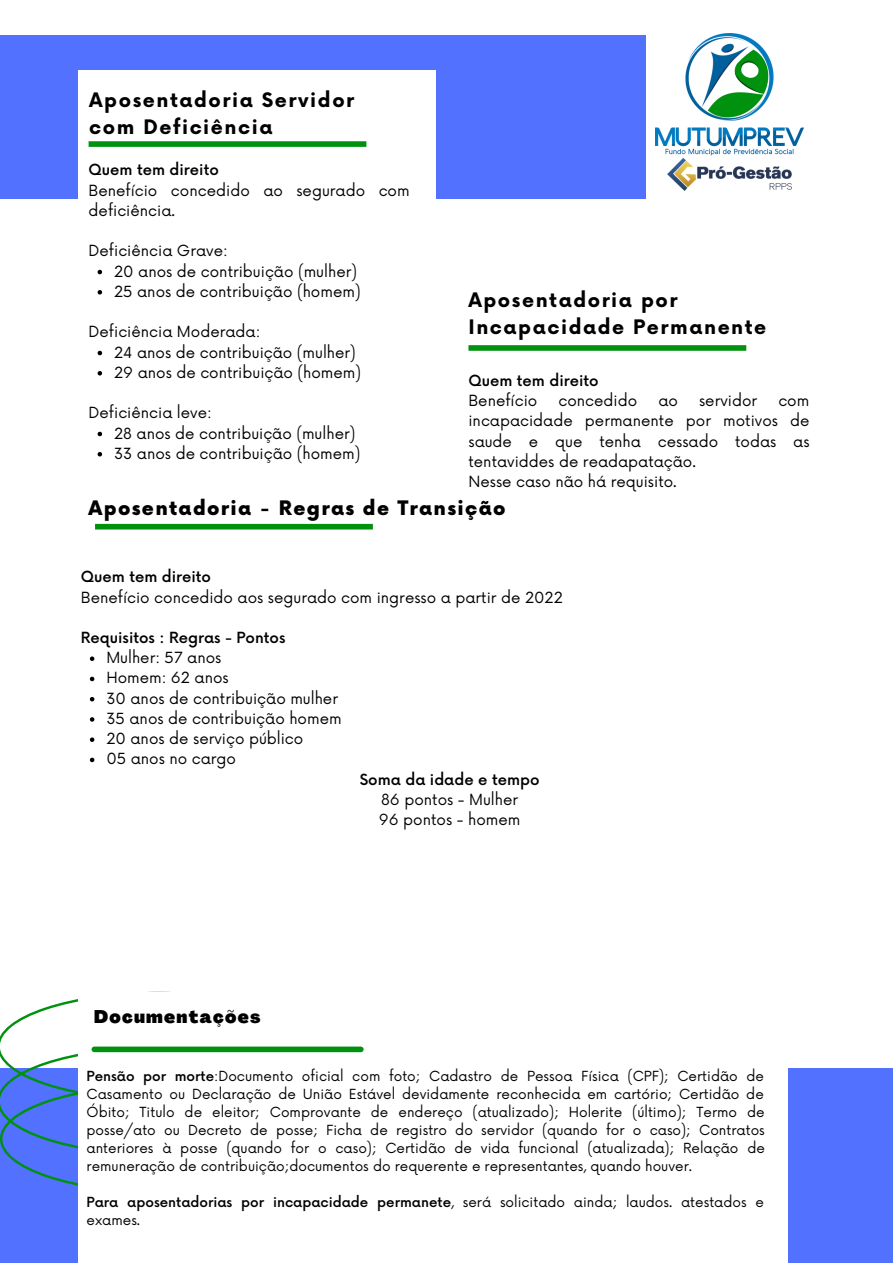
<style>
.page{position:relative;width:893px;height:1264px;background:#fff}
.page>*{position:absolute;margin:0;border:0;box-sizing:border-box;transform-origin:0 0}
.t1{font:700 19.5px/27px "Now";letter-spacing:.08em;color:#000}
.t2{font:900 19.5px "Now";letter-spacing:.07em;color:#000}
.t3{font:900 18px "Agrandir";letter-spacing:.07em;color:#000}
.t4{font:15px/20.2px "Now";color:#000}
.t5{font:500 15px "Now";color:#000}
.t6{font:13.65px/18px "Now";color:#000;text-align:justify}
.s1{color:#fff}
.s2{font-weight:500}
</style>
<div class="page">
<div style="left:0;top:35px;width:645px;height:163px;background:#5271ff"></div>
<div style="left:78px;top:70px;width:357px;height:338px;background:#fff"></div>
<div style="left:0;top:1068px;width:892px;height:194px;background:#5271ff"></div>
<svg style="left:0;top:999px;width:78px;height:187px"></svg>
<div style="left:78px;top:991px;width:709px;height:271px;background:#fff"></div>
<div style="left:89px;top:141px;width:277px;height:6px;background:#00910f"></div>
<div style="left:95px;top:524px;width:278px;height:5px;background:#00910f"></div>
<div style="left:468px;top:345px;width:278px;height:6px;background:#00910f"></div>
<div style="left:94px;top:1046px;width:267px;height:6px;background:#00910f"></div>
<svg style="left:98px;top:270px;width:4px;height:4px"></svg>
<svg style="left:98px;top:290px;width:4px;height:4px"></svg>
<svg style="left:98px;top:351px;width:4px;height:4px"></svg>
<svg style="left:98px;top:371px;width:4px;height:4px"></svg>
<svg style="left:98px;top:432px;width:4px;height:4px"></svg>
<svg style="left:98px;top:452px;width:4px;height:4px"></svg>
<svg style="left:90px;top:656px;width:4px;height:5px"></svg>
<svg style="left:90px;top:676px;width:4px;height:5px"></svg>
<svg style="left:90px;top:697px;width:4px;height:4px"></svg>
<svg style="left:90px;top:717px;width:4px;height:4px"></svg>
<svg style="left:90px;top:737px;width:4px;height:5px"></svg>
<svg style="left:90px;top:757px;width:4px;height:5px"></svg>
<img style="left:655px;top:34px;width:148px;height:157px">
<p class="t1" style="left:89px;top:88px;width:266px">Aposentadoria Servidor com Deficiência</p>
<p class="t5" style="left:89px;top:162px;width:132px">Quem tem direito</p>
<p class="t4" style="left:89px;top:181px;width:322px">Benefício concedido ao segurado com deficiência.</p>
<p class="t4" style="left:89px;top:241px;width:141px">Deficiência Grave:</p>
<p class="t4" style="left:114px;top:262px;width:244px">20 anos de contribuição (mulher)</p>
<p class="t4" style="left:114px;top:282px;width:248px">25 anos de contribuição (homem)</p>
<p class="t4" style="left:89px;top:322px;width:173px">Deficiência Moderada:</p>
<p class="t4" style="left:114px;top:343px;width:243px">24 anos de contribuição (mulher)</p>
<p class="t4" style="left:114px;top:363px;width:248px">29 anos de contribuição (homem)</p>
<p class="t4" style="left:89px;top:403px;width:125px">Deficiência leve:</p>
<p class="t4" style="left:114px;top:424px;width:243px">28 anos de contribuição (mulher)</p>
<p class="t4" style="left:114px;top:444px;width:248px">33 anos de contribuição (homem)</p>
<p class="t1" style="left:468px;top:288px;width:299px">Aposentadoria por<br>Incapacidade Permanente</p>
<p class="t5" style="left:468px;top:372px;width:132px">Quem tem direito</p>
<p class="t4" style="left:468px;top:391px;width:70px">Benefício</p>
<p class="t4" style="left:558px;top:391px;width:80px">concedido</p>
<p class="t4" style="left:658px;top:391px;width:21px">ao</p>
<p class="t4" style="left:699px;top:391px;width:60px">servidor</p>
<p class="t4" style="left:468px;top:391px;width:342px;text-align:justify;text-indent:310px">com incapacidade permanente por motivos de saude e que tenha cessado todas as tentaviddes de readapatação.</p>
<p class="t4" style="left:468px;top:472px;width:210px">Nesse caso não há requisito.</p>
<p class="t2" style="left:89px;top:497px;width:418px">Aposentadoria - Regras de Transição</p>
<p class="t5" style="left:81px;top:568px;width:132px">Quem tem direito</p>
<p class="t4" style="left:81px;top:587px;width:483px">Benefício concedido aos segurado com ingresso a partir de 2022</p>
<p class="t5" style="left:81px;top:629px;width:206px">Requisitos : Regras - Pontos</p>
<p class="t4" style="left:106px;top:648px;width:117px">Mulher: 57 anos</p>
<p class="t4" style="left:106px;top:668px;width:124px">Homem: 62 anos</p>
<p class="t4" style="left:106px;top:689px;width:233px">30 anos de contribuição mulher</p>
<p class="t4" style="left:106px;top:709px;width:237px">35 anos de contribuição homem</p>
<p class="t4" style="left:106px;top:729px;width:198px">20 anos de serviço público</p>
<p class="t4" style="left:106px;top:749px;width:131px">05 anos no cargo</p>
<p class="t3" style="left:78px;top:1009px;width:184px"><span class="s1">D</span>Documentações</p>
<p class="t5" style="left:360px;top:771px;width:181px">Soma da idade e tempo</p>
<p class="t4" style="left:381px;top:790px;width:139px">86 pontos - Mulher</p>
<p class="t4" style="left:379px;top:810px;width:143px">96 pontos - homem</p>
<p class="t6" style="left:86px;top:1067px;width:679px"><span class="s2">Pensão por morte</span>:Documento oficial com foto; Cadastro de Pessoa Física (CPF); Certidão de Casamento ou Declaração de União Estável devidamente reconhecida em cartório; Certidão de Óbito; Titulo de eleitor; Comprovante de endereço (atualizado); Holerite (último); Termo de posse/ato ou Decreto de posse; Ficha de registro do servidor (quando for o caso); Contratos anteriores à posse (quando for o caso); Certidão de vida funcional (atualizada); Relação de remuneração de contribuição;documentos do requerente e representantes, quando houver.</p>
<p class="t6" style="left:86px;top:1193px;width:679px"><span class="s2">Para aposentadorias por incapacidade permanete</span>, será solicitado ainda; laudos. atestados e exames.</p>
</div>
